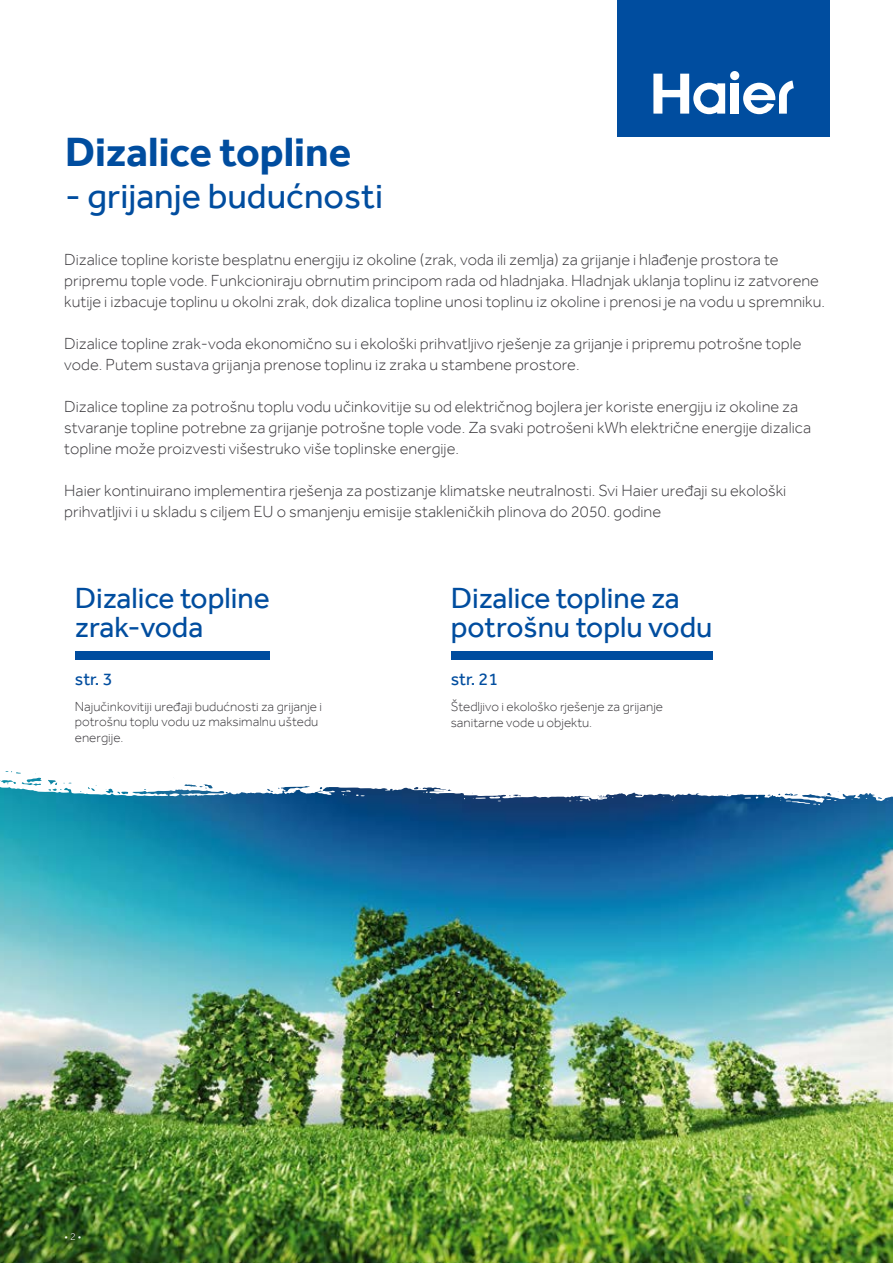
<style>
.page{position:relative;width:893px;height:1263px;background:#fff}
.page>*{position:absolute;margin:0;border:0;box-sizing:border-box;transform-origin:0 0}
.t1{font:700 42px "Effra";color:#004d9f}
.t2{font:36px "Effra";color:#004d9f}
.t3{font:30px/28.5px "Effra";color:#004d9f}
.t4{font:18px "Effra";color:#004d9f}
.t5{font:300 16.5px/21px "Effra";color:#39373b}
.t6{font:300 13.5px/15.8px "Effra";color:#39373b}
.t7{font:300 10.5px "Effra";color:#fff}
</style>
<div class="page">
<img style="left:0;top:796px;width:893px;height:467px">
<svg style="left:0;top:659px;width:341px;height:137px"></svg>
<svg style="left:145px;top:659px;width:220px;height:136px"></svg>
<svg style="left:306px;top:790px;width:29px;height:5px"></svg>
<svg style="left:341px;top:790px;width:24px;height:6px"></svg>
<svg style="left:365px;top:659px;width:193px;height:144px"></svg>
<svg style="left:417px;top:780px;width:18px;height:19px"></svg>
<svg style="left:371px;top:695px;width:9px;height:2px"></svg>
<svg style="left:464px;top:790px;width:47px;height:12px"></svg>
<svg style="left:558px;top:659px;width:335px;height:152px"></svg>
<div style="left:617px;top:0;width:213px;height:136px;background:#004d9f"></div>
<div style="left:731px;top:83px;width:8px;height:31px;background:#fff"></div>
<div style="left:730px;top:71px;width:9px;height:9px;background:#fff;border-radius:50%"></div>
<svg style="left:653px;top:74px;width:72px;height:40px"></svg>
<svg style="left:743px;top:81px;width:51px;height:33px"></svg>
<div style="left:75px;top:650px;width:195px;height:9px;background:#004d9f"></div>
<div style="left:451px;top:650px;width:262px;height:9px;background:#004d9f"></div>
<h1 class="t1" style="left:65px;top:127px;width:287px">Dizalice topline</h1>
<h2 class="t2" style="left:65px;top:174px;width:319px">- grijanje budućnosti</h2>
<p class="t5" style="left:64px;top:248px;width:762px">Dizalice topline koriste besplatnu energiju iz okoline (zrak, voda ili zemlja) za grijanje i hlađenje prostora te pripremu tople vode. Funkcioniraju obrnutim principom rada od hladnjaka. Hladnjak uklanja toplinu iz zatvorene kutije i izbacuje toplinu u okolni zrak, dok dizalica topline unosi toplinu iz okoline i prenosi je na vodu u spremniku.</p>
<p class="t5" style="left:64px;top:332px;width:739px">Dizalice topline zrak-voda ekonomično su i ekološki prihvatljivo rješenje za grijanje i pripremu potrošne tople vode. Putem sustava grijanja prenose toplinu iz zraka u stambene prostore.</p>
<p class="t5" style="left:64px;top:395px;width:748px">Dizalice topline za potrošnu toplu vodu učinkovitije su od električnog bojlera jer koriste energiju iz okoline za stvaranje topline potrebne za grijanje potrošne tople vode. Za svaki potrošeni kWh električne energije dizalica topline može proizvesti višestruko više toplinske energije.</p>
<p class="t5" style="left:64px;top:479px;width:723px">Haier kontinuirano implementira rješenja za postizanje klimatske neutralnosti. Svi Haier uređaji su ekološki prihvatljivi i u skladu s ciljem EU o smanjenju emisije stakleničkih plinova do 2050. godine</p>
<h3 class="t3" style="left:75px;top:583px;width:197px">Dizalice topline zrak-voda</h3>
<p class="t4" style="left:75px;top:668px;width:39px">str. 3</p>
<p class="t6" style="left:75px;top:698px;width:249px">Najučinkovitiji uređaji budućnosti za grijanje i potrošnu toplu vodu uz maksimalnu uštedu energije.</p>
<h3 class="t3" style="left:451px;top:583px;width:263px">Dizalice topline za potrošnu toplu vodu</h3>
<p class="t4" style="left:451px;top:668px;width:49px">str. 21</p>
<p class="t6" style="left:451px;top:698px;width:214px">Štedljivo i ekološko rješenje za grijanje sanitarne vode u objektu.</p>
<p class="t7" style="left:65px;top:1230px;width:18px">• 2•</p>
</div>
